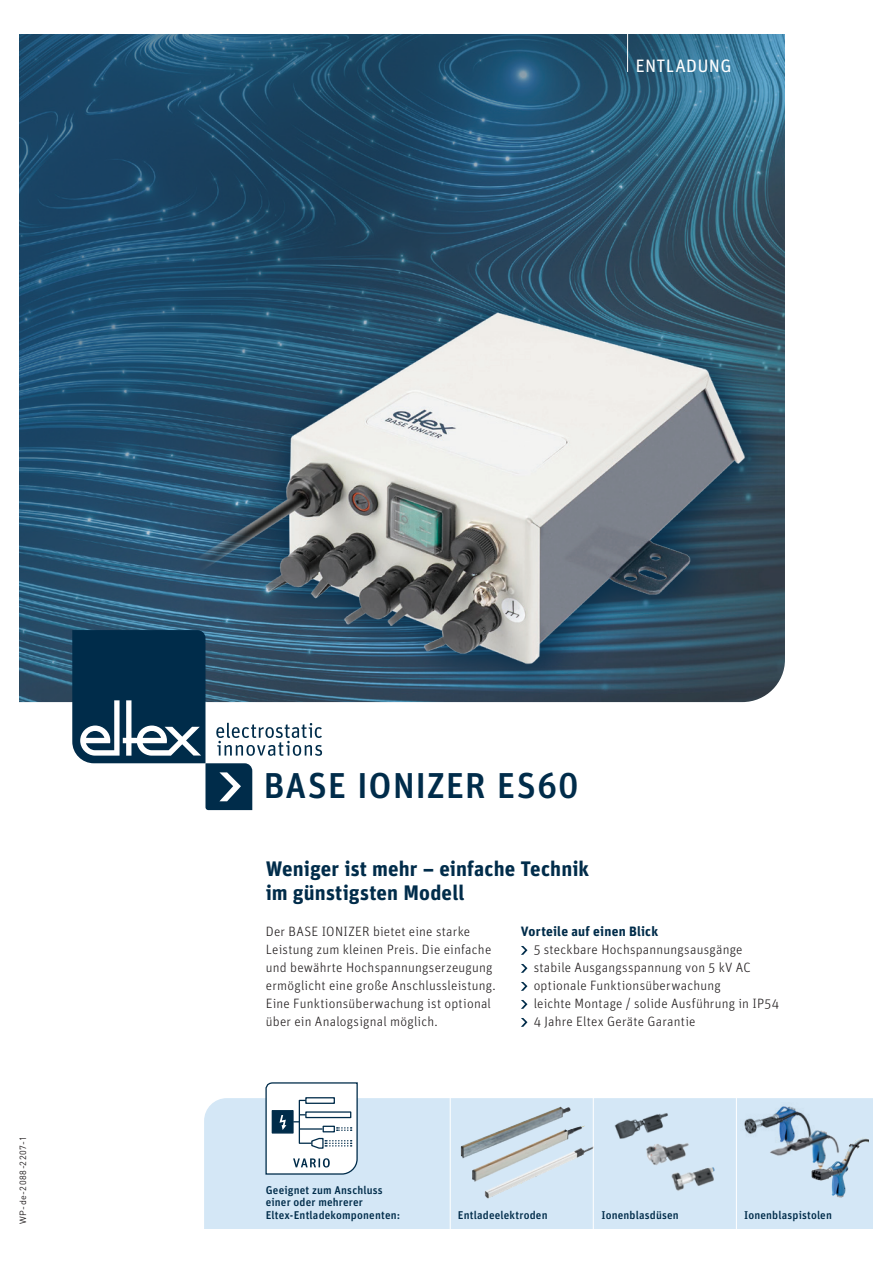
<style>
.page{position:relative;width:893px;height:1263px;background:#fff}
.page>*{position:absolute;margin:0;border:0;box-sizing:border-box;transform-origin:0 0}
._00_Headline{font:500 36px "Unit OT";letter-spacing:.025em;color:#002c4a}
._01_Zwischenhead_2_Z{font:700 21px "Unit OT";letter-spacing:.005em;color:#002c4a}
._01_Kopf{font:18px "Unit OT";letter-spacing:.02em;color:#fff}
._02_Text{font:300 13.5px/18px "Unit OT";letter-spacing:.015em;color:#231f20}
._02_Vorteile{font:300 13.5px "Unit OT";letter-spacing:.015em;color:#231f20}
._02_Vorteile_Headlin{font:700 13.5px "Unit OT";letter-spacing:.02em;color:#002c4a}
._02_Text-2{font:500 11.25px "Unit OT";letter-spacing:.015em;color:#002c4a}
._02_Vorteile-2{font:500 11.25px "Unit OT";letter-spacing:.015em;color:#002c4a}
.t1{font:9px "DIN Pro";letter-spacing:.065em;color:#231f20}
</style>
<div class="page">
<svg style="left:19px;top:34px;width:766px;height:668px;background:#25516f"></svg>
<div style="left:204px;top:1098px;width:669px;height:131px;background:#d4e7f6"></div>
<svg style="left:72px;top:630px;width:250px;height:180px"></svg>
<svg style="left:265px;top:1082px;width:93px;height:93px"></svg>
<img style="left:461px;top:1106px;width:110px;height:53px">
<hr style="left:450px;top:1094px;width:1px;height:162px;background:#fff">
<hr style="left:736px;top:1094px;width:1px;height:162px;background:#fff">
<img style="left:472px;top:1125px;width:113px;height:57px">
<img style="left:474px;top:1139px;width:119px;height:62px">
<img style="left:642px;top:1138px;width:53px;height:32px">
<img style="left:612px;top:1111px;width:57px;height:30px">
<img style="left:669px;top:1164px;width:51px;height:29px">
<img style="left:741px;top:1102px;width:73px;height:53px">
<img style="left:767px;top:1126px;width:74px;height:52px">
<img style="left:809px;top:1138px;width:59px;height:60px">
<hr style="left:593px;top:1089px;width:1px;height:162px;background:#fff">
<img style="left:170px;top:285px;width:595px;height:414px">
<svg style="left:521px;top:946px;width:6px;height:9px"></svg>
<svg style="left:521px;top:964px;width:6px;height:9px"></svg>
<svg style="left:521px;top:982px;width:6px;height:9px"></svg>
<svg style="left:521px;top:1000px;width:6px;height:9px"></svg>
<svg style="left:521px;top:1018px;width:6px;height:9px"></svg>
<hr style="left:627px;top:0;width:1px;height:72px;background:#fff">
<p class="_01_Kopf" style="left:635px;top:54px;width:98px">ENTLADUNG</p>
<p class="t1" style="left:17px;top:1224px;width:89px;rotate:-90deg">WP-de-2088-2207-1</p>
<p class="_00_Headline" style="left:264px;top:762px;width:316px">BASE IONIZER ES60</p>
<p class="_01_Zwischenhead_2_Z" style="left:266px;top:855px;width:325px">Weniger ist mehr – einfache Technik</p>
<p class="_01_Zwischenhead_2_Z" style="left:266px;top:879px;width:200px">im günstigsten Modell</p>
<p class="_02_Text" style="left:266px;top:922px;width:206px">Der BASE IONIZER bietet eine starke</p>
<p class="_02_Text" style="left:266px;top:940px;width:231px">Leistung zum kleinen Preis. Die einfache und bewährte Hochspannungserzeugung ermöglicht eine große Anschlussleistung.<br>Eine Funktionsüberwachung ist optional über ein Analogsignal möglich.</p>
<p class="_02_Vorteile_Headlin" style="left:521px;top:923px;width:139px">Vorteile auf einen Blick</p>
<p class="_02_Vorteile" style="left:534px;top:941px;width:210px">5 steckbare Hochspannungsausgänge</p>
<p class="_02_Vorteile" style="left:534px;top:959px;width:219px">stabile Ausgangsspannung von 5 kV AC</p>
<p class="_02_Vorteile" style="left:534px;top:977px;width:189px">optionale Funktionsüberwachung</p>
<p class="_02_Vorteile" style="left:534px;top:995px;width:247px">leichte Montage / solide Ausführung in IP54</p>
<p class="_02_Vorteile" style="left:534px;top:1013px;width:163px">4 Jahre Eltex Geräte Garantie</p>
<p class="_02_Text-2" style="left:266px;top:1182px;width:118px">Geeignet zum Anschluss</p>
<p class="_02_Text-2" style="left:266px;top:1195px;width:99px">einer oder mehrerer</p>
<p class="_02_Text-2" style="left:266px;top:1208px;width:136px">Eltex-Entladekomponenten:</p>
<p class="_02_Vorteile-2" style="left:458px;top:1208px;width:91px">Entladeelektroden</p>
<p class="_02_Vorteile-2" style="left:601px;top:1208px;width:79px">Ionenblasdüsen</p>
<p class="_02_Vorteile-2" style="left:744px;top:1208px;width:89px">Ionenblaspistolen</p>
</div>
